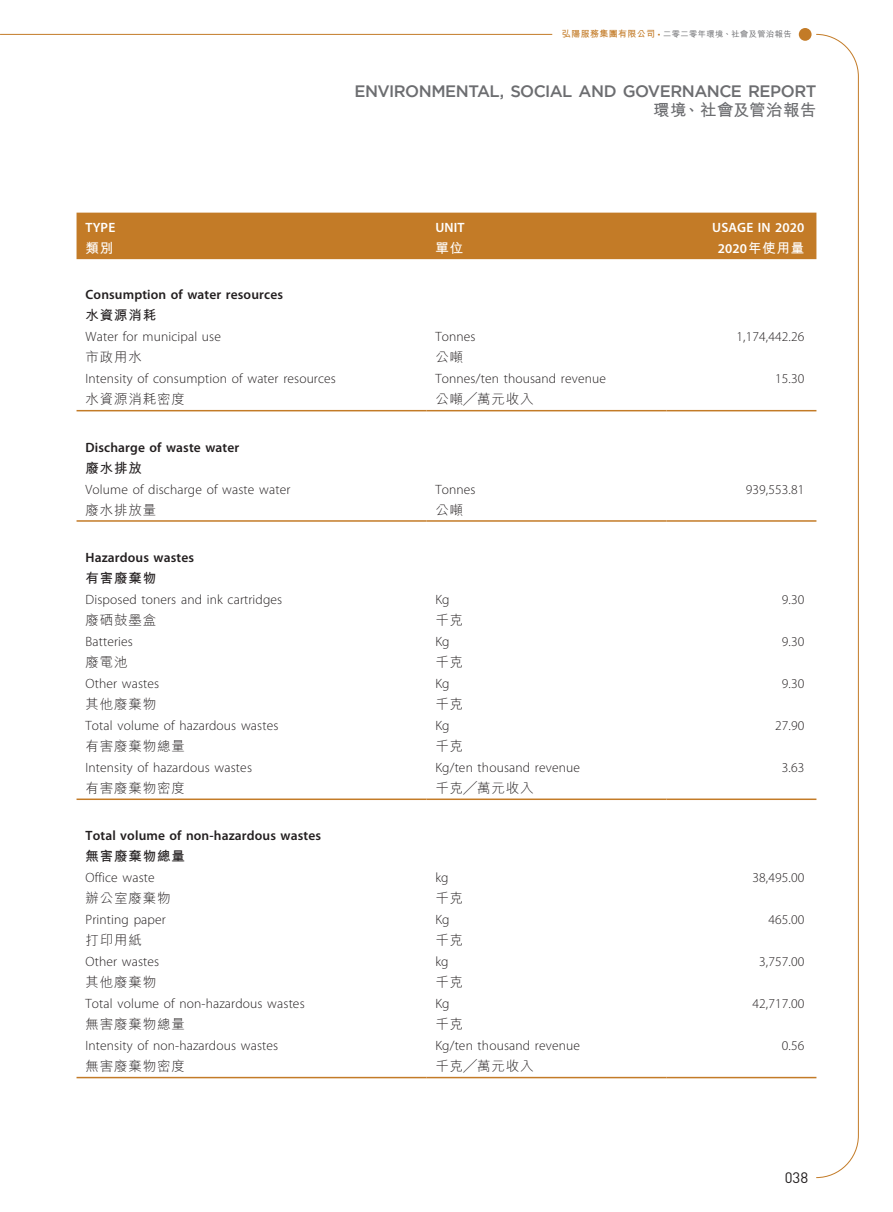
<style>
.page{position:relative;width:893px;height:1212px;background:#fff}
.page>*{position:absolute;margin:0;border:0;box-sizing:border-box;transform-origin:0 0}
.t1{font:500 16.5px "Gotham";letter-spacing:-.035em;color:#6c6d70}
.t2{font:700 16.5px "M Hei HK";letter-spacing:.02em;color:#6c6d70}
.t3{font:15px "DIN Pro";color:#231f20}
._15_Table_Stub{font:300 13.5px "Myriad Pro";letter-spacing:.01em;color:#231f20}
._15_Table_Stub-2{font:300 13.5px "M Hei HK";letter-spacing:.06em;color:#231f20}
._15_Table_Stub-3{font:600 13.5px "Myriad Pro";letter-spacing:.01em;color:#231f20}
._01_Body_Text{font:300 13.5px "Myriad Pro";letter-spacing:.01em;color:#231f20}
._15_Table_Stub-4{font:700 13.5px "M Hei HK";letter-spacing:.06em;color:#231f20}
._01_Body_Text-2{font:600 13.5px "Myriad Pro";letter-spacing:.01em;color:#fff}
._15_Table_Stub-5{font:600 13.5px "Myriad Pro";letter-spacing:.01em;color:#fff}
._15_Table_Stub-6{font:700 13.5px "M Hei HK";color:#fff}
.t4{font:500 8.25px "M Hei HK";letter-spacing:.05em;color:#6c6d70}
.s1{font-weight:700;font-size:9px;color:#c37b27}
.s2{font-family:"Myriad Pro";font-weight:400;font-size:9px;color:#c37b27}
.s3{font-family:"M Hei HK";font-weight:700}
</style>
<div class="page">
<svg style="left:815px;top:34px;width:44px;height:1144px"></svg>
<div style="left:799px;top:28px;width:12px;height:13px;background:#c37b27;border-radius:50%"></div>
<hr style="left:0;top:34px;width:552px;height:1px;background:#c37b27">
<div style="left:77px;top:213px;width:739px;height:46px;background:#c37b27"></div>
<hr style="left:77px;top:410px;width:349px;height:1px;background:#c37b27">
<hr style="left:426px;top:410px;width:240px;height:1px;background:#c37b27">
<hr style="left:666px;top:410px;width:150px;height:1px;background:#c37b27">
<hr style="left:77px;top:520px;width:349px;height:2px;background:#c37b27">
<hr style="left:426px;top:520px;width:240px;height:2px;background:#c37b27">
<hr style="left:666px;top:520px;width:150px;height:2px;background:#c37b27">
<hr style="left:77px;top:798px;width:349px;height:2px;background:#c37b27">
<hr style="left:426px;top:798px;width:240px;height:2px;background:#c37b27">
<hr style="left:666px;top:798px;width:150px;height:2px;background:#c37b27">
<hr style="left:77px;top:1077px;width:349px;height:1px;background:#c37b27">
<hr style="left:426px;top:1077px;width:240px;height:1px;background:#c37b27">
<hr style="left:666px;top:1077px;width:150px;height:1px;background:#c37b27">
<p class="t4" style="left:562px;top:28px;width:231px"><span class="s1">弘陽服務集團有限公司</span> <span class="s2">•</span> 二零二零年環境、社會及管治報告</p>
<p class="t1" style="left:354px;top:82px;width:464px">ENVIRONMENTAL, SOCIAL AND GOVERNANCE REPORT</p>
<p class="t2" style="left:653px;top:98px;width:165px">環境、社會及管治報告</p>
<p class="_15_Table_Stub-5" style="left:86px;top:220px;width:31px">TYPE</p>
<p class="_15_Table_Stub-5" style="left:435px;top:220px;width:31px">UNIT</p>
<p class="_01_Body_Text-2" style="left:712px;top:220px;width:94px">USAGE IN 2020</p>
<p class="_15_Table_Stub-6" style="left:86px;top:238px;width:29px">類別</p>
<p class="_15_Table_Stub-6" style="left:435px;top:238px;width:29px">單位</p>
<p class="_01_Body_Text-2" style="left:718px;top:241px;width:88px">2020<span class="s3">年使用量</span></p>
<p class="_15_Table_Stub-3" style="left:86px;top:287px;width:199px">Consumption of water resources</p>
<p class="_15_Table_Stub-4" style="left:86px;top:306px;width:72px">水資源消耗</p>
<p class="_15_Table_Stub" style="left:86px;top:329px;width:137px">Water for municipal use</p>
<p class="_15_Table_Stub" style="left:435px;top:329px;width:42px">Tonnes</p>
<p class="_01_Body_Text" style="left:736px;top:329px;width:69px">1,174,442.26</p>
<p class="_15_Table_Stub-2" style="left:86px;top:348px;width:58px">市政用水</p>
<p class="_15_Table_Stub-2" style="left:435px;top:348px;width:29px">公噸</p>
<p class="_15_Table_Stub" style="left:86px;top:371px;width:252px">Intensity of consumption of water resources</p>
<p class="_15_Table_Stub" style="left:435px;top:371px;width:172px">Tonnes/ten thousand revenue</p>
<p class="_01_Body_Text" style="left:775px;top:371px;width:31px">15.30</p>
<p class="_15_Table_Stub-2" style="left:86px;top:390px;width:101px">水資源消耗密度</p>
<p class="_15_Table_Stub-2" style="left:435px;top:390px;width:100px">公噸╱萬元收入</p>
<p class="_15_Table_Stub-3" style="left:86px;top:440px;width:155px">Discharge of waste water</p>
<p class="_15_Table_Stub-4" style="left:86px;top:458px;width:58px">廢水排放</p>
<p class="_15_Table_Stub" style="left:86px;top:482px;width:206px">Volume of discharge of waste water</p>
<p class="_15_Table_Stub" style="left:435px;top:482px;width:42px">Tonnes</p>
<p class="_01_Body_Text" style="left:746px;top:482px;width:60px">939,553.81</p>
<p class="_15_Table_Stub-2" style="left:86px;top:500px;width:72px">廢水排放量</p>
<p class="_15_Table_Stub-2" style="left:435px;top:500px;width:29px">公噸</p>
<p class="_15_Table_Stub-3" style="left:86px;top:550px;width:110px">Hazardous wastes</p>
<p class="_15_Table_Stub-4" style="left:86px;top:568px;width:72px">有害廢棄物</p>
<p class="_15_Table_Stub" style="left:86px;top:592px;width:198px">Disposed toners and ink cartridges</p>
<p class="_15_Table_Stub" style="left:435px;top:592px;width:16px">Kg</p>
<p class="_01_Body_Text" style="left:782px;top:592px;width:24px">9.30</p>
<p class="_15_Table_Stub-2" style="left:86px;top:610px;width:72px">廢硒鼓墨盒</p>
<p class="_15_Table_Stub-2" style="left:435px;top:610px;width:29px">千克</p>
<p class="_15_Table_Stub" style="left:86px;top:634px;width:49px">Batteries</p>
<p class="_15_Table_Stub" style="left:435px;top:634px;width:16px">Kg</p>
<p class="_01_Body_Text" style="left:782px;top:634px;width:24px">9.30</p>
<p class="_15_Table_Stub-2" style="left:86px;top:652px;width:44px">廢電池</p>
<p class="_15_Table_Stub-2" style="left:435px;top:652px;width:29px">千克</p>
<p class="_15_Table_Stub" style="left:86px;top:676px;width:75px">Other wastes</p>
<p class="_15_Table_Stub" style="left:435px;top:676px;width:16px">Kg</p>
<p class="_01_Body_Text" style="left:782px;top:676px;width:24px">9.30</p>
<p class="_15_Table_Stub-2" style="left:86px;top:694px;width:72px">其他廢棄物</p>
<p class="_15_Table_Stub-2" style="left:435px;top:694px;width:29px">千克</p>
<p class="_15_Table_Stub" style="left:86px;top:718px;width:194px">Total volume of hazardous wastes</p>
<p class="_15_Table_Stub" style="left:435px;top:718px;width:16px">Kg</p>
<p class="_01_Body_Text" style="left:775px;top:718px;width:31px">27.90</p>
<p class="_15_Table_Stub-2" style="left:86px;top:736px;width:101px">有害廢棄物總量</p>
<p class="_15_Table_Stub-2" style="left:435px;top:736px;width:29px">千克</p>
<p class="_15_Table_Stub" style="left:86px;top:760px;width:168px">Intensity of hazardous wastes</p>
<p class="_15_Table_Stub" style="left:435px;top:760px;width:146px">Kg/ten thousand revenue</p>
<p class="_01_Body_Text" style="left:782px;top:760px;width:24px">3.63</p>
<p class="_15_Table_Stub-2" style="left:86px;top:778px;width:101px">有害廢棄物密度</p>
<p class="_15_Table_Stub-2" style="left:435px;top:778px;width:100px">千克╱萬元收入</p>
<p class="_15_Table_Stub-3" style="left:86px;top:828px;width:237px">Total volume of non-hazardous wastes</p>
<p class="_15_Table_Stub-4" style="left:86px;top:846px;width:101px">無害廢棄物總量</p>
<p class="_15_Table_Stub" style="left:86px;top:870px;width:71px">Office waste</p>
<p class="_15_Table_Stub" style="left:435px;top:870px;width:15px">kg</p>
<p class="_01_Body_Text" style="left:752px;top:870px;width:54px">38,495.00</p>
<p class="_15_Table_Stub-2" style="left:86px;top:889px;width:87px">辦公室廢棄物</p>
<p class="_15_Table_Stub-2" style="left:435px;top:889px;width:29px">千克</p>
<p class="_15_Table_Stub" style="left:86px;top:912px;width:82px">Printing paper</p>
<p class="_15_Table_Stub" style="left:435px;top:912px;width:16px">Kg</p>
<p class="_01_Body_Text" style="left:768px;top:912px;width:38px">465.00</p>
<p class="_15_Table_Stub-2" style="left:86px;top:931px;width:58px">打印用紙</p>
<p class="_15_Table_Stub-2" style="left:435px;top:931px;width:29px">千克</p>
<p class="_15_Table_Stub" style="left:86px;top:954px;width:75px">Other wastes</p>
<p class="_15_Table_Stub" style="left:435px;top:954px;width:15px">kg</p>
<p class="_01_Body_Text" style="left:759px;top:954px;width:47px">3,757.00</p>
<p class="_15_Table_Stub-2" style="left:86px;top:973px;width:72px">其他廢棄物</p>
<p class="_15_Table_Stub-2" style="left:435px;top:973px;width:29px">千克</p>
<p class="_15_Table_Stub" style="left:86px;top:996px;width:221px">Total volume of non-hazardous wastes</p>
<p class="_15_Table_Stub" style="left:435px;top:996px;width:16px">Kg</p>
<p class="_01_Body_Text" style="left:752px;top:996px;width:54px">42,717.00</p>
<p class="_15_Table_Stub-2" style="left:86px;top:1015px;width:101px">無害廢棄物總量</p>
<p class="_15_Table_Stub-2" style="left:435px;top:1015px;width:29px">千克</p>
<p class="_15_Table_Stub" style="left:86px;top:1038px;width:194px">Intensity of non-hazardous wastes</p>
<p class="_15_Table_Stub" style="left:435px;top:1038px;width:146px">Kg/ten thousand revenue</p>
<p class="_01_Body_Text" style="left:782px;top:1038px;width:24px">0.56</p>
<p class="_15_Table_Stub-2" style="left:86px;top:1057px;width:101px">無害廢棄物密度</p>
<p class="_15_Table_Stub-2" style="left:435px;top:1057px;width:100px">千克╱萬元收入</p>
<p class="t3" style="left:785px;top:1167px;width:25px">038</p>
</div>
